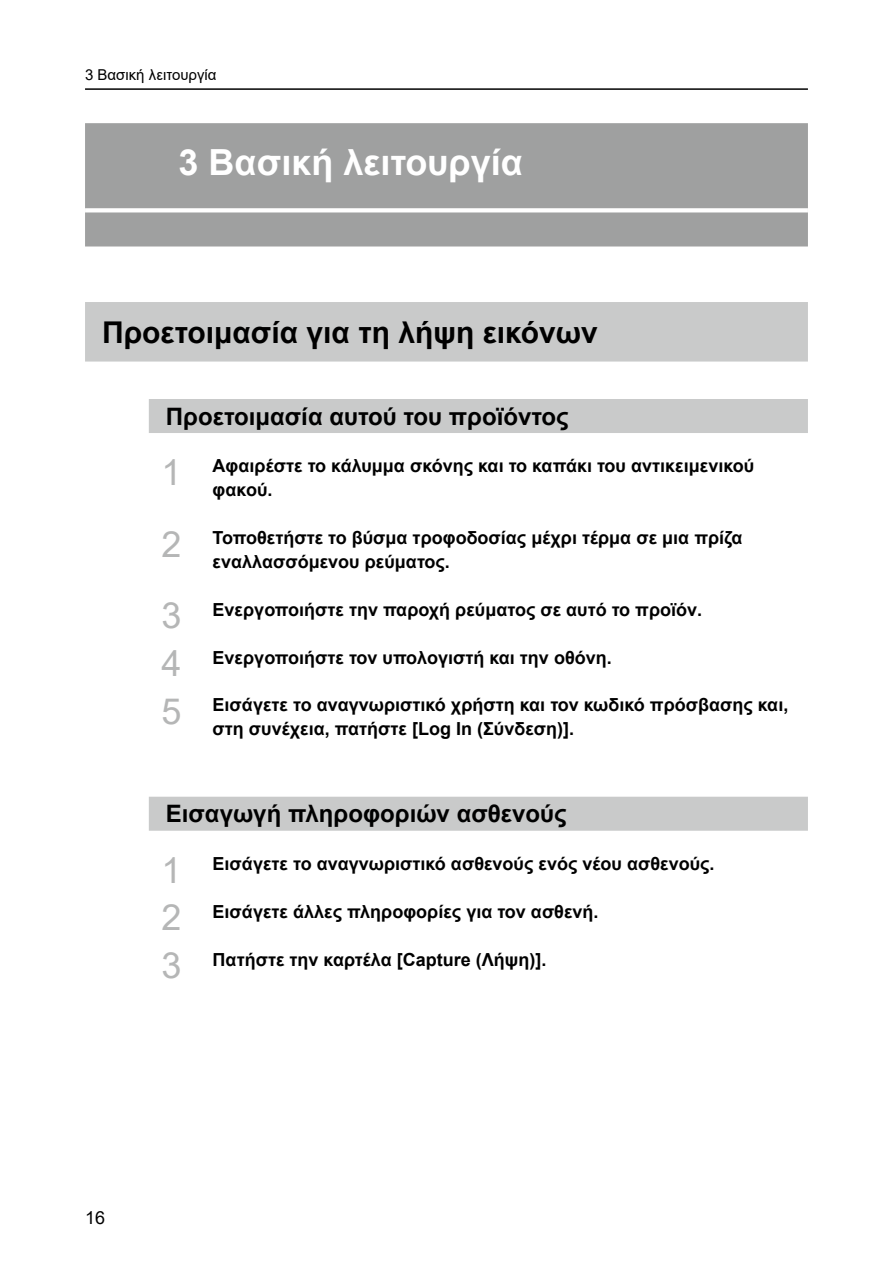
<style>
.page{position:relative;width:893px;height:1263px;background:#fff}
.page>*{position:absolute;margin:0;border:0;box-sizing:border-box;transform-origin:0 0}
.t1{font:700 36px "Arial";color:#fff}
.t2{font:700 30px "Arial";color:#000}
.t3{font:700 24px "Arial";color:#000}
.t4{font:700 18px/24px "Arial";color:#000}
.t5{font:18px "Arial";color:#000}
.t6{font:15px "Arial";color:#000}
.s1{font-weight:400;font-size:36px;color:#b5b6b6}
</style>
<div class="page">
<hr style="left:85px;top:88px;width:723px;height:2px;background:#000">
<div style="left:85px;top:123px;width:723px;height:123px;background:#9fa0a0"></div>
<svg style="left:85px;top:208px;width:723px;height:4px;background:#f9f9f9"></svg>
<div style="left:85px;top:302px;width:723px;height:60px;background:#c9caca"></div>
<div style="left:149px;top:399px;width:659px;height:34px;background:#c9caca"></div>
<div style="left:149px;top:797px;width:659px;height:34px;background:#c9caca"></div>
<p class="t6" style="left:85px;top:64px;width:133px">3 Βασική λειτουργία</p>
<h1 class="t1" style="left:179px;top:137px;width:346px">3 Βασική λειτουργία</h1>
<h2 class="t2" style="left:102px;top:311px;width:497px">Προετοιμασία για τη λήψη εικόνων</h2>
<h3 class="t3" style="left:166px;top:399px;width:404px">Προετοιμασία αυτού του προϊόντος</h3>
<p class="t4" style="left:213px;top:454px;width:543px;text-indent:-51px"><span class="s1">1</span> Αφαιρέστε το κάλυμμα σκόνης και το καπάκι του αντικειμενικού φακού.</p>
<p class="t4" style="left:213px;top:526px;width:531px;text-indent:-51px"><span class="s1">2</span> Τοποθετήστε το βύσμα τροφοδοσίας μέχρι τέρμα σε μια πρίζα εναλλασσόμενου ρεύματος.</p>
<p class="t4" style="left:162px;top:598px;width:542px"><span class="s1">3</span> Ενεργοποιήστε την παροχή ρεύματος σε αυτό το προϊόν.</p>
<p class="t4" style="left:162px;top:645px;width:452px"><span class="s1">4</span> Ενεργοποιήστε τον υπολογιστή και την οθόνη.</p>
<p class="t4" style="left:213px;top:693px;width:577px;text-indent:-51px"><span class="s1">5</span> Εισάγετε το αναγνωριστικό χρήστη και τον κωδικό πρόσβασης και, στη συνέχεια, πατήστε [Log In (Σύνδεση)].</p>
<h3 class="t3" style="left:166px;top:797px;width:402px">Εισαγωγή πληροφοριών ασθενούς</h3>
<p class="t4" style="left:162px;top:852px;width:554px"><span class="s1">1</span> Εισάγετε το αναγνωριστικό ασθενούς ενός νέου ασθενούς.</p>
<p class="t4" style="left:162px;top:900px;width:438px"><span class="s1">2</span> Εισάγετε άλλες πληροφορίες για τον ασθενή.</p>
<p class="t4" style="left:162px;top:947px;width:386px"><span class="s1">3</span> Πατήστε την καρτέλα [Capture (Λήψη)].</p>
<p class="t5" style="left:85px;top:1205px;width:22px">16</p>
</div>
